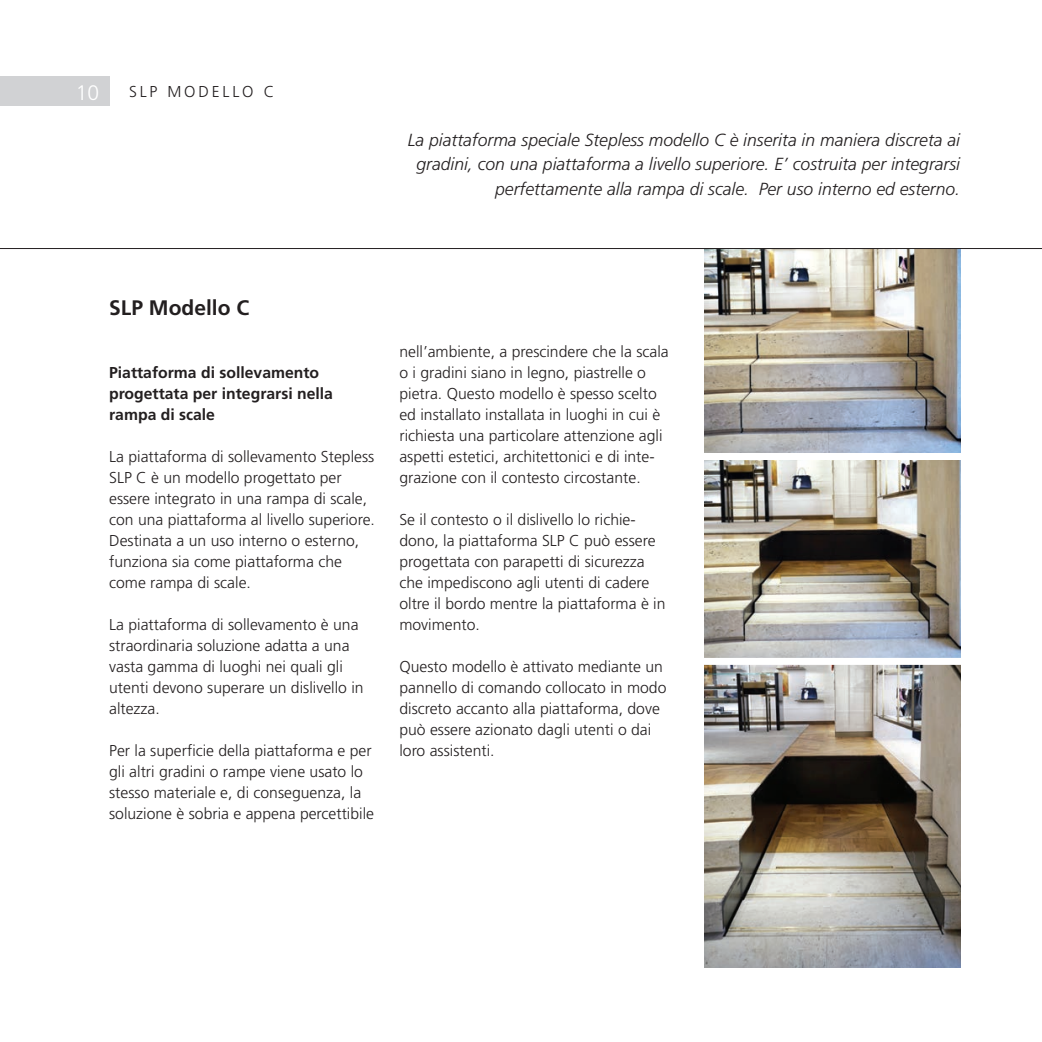
<style>
.page{position:relative;width:1042px;height:1042px;background:#fff}
.page>*{position:absolute;margin:0;border:0;box-sizing:border-box;transform-origin:0 0}
.t1{font:700 21px "Frutiger LT Pro";color:#231f20}
.t2{font:300 21px "Frutiger LT Pro";color:#fff}
.t3{font:italic 300 17.5px/24.5px "Frutiger LT Pro";color:#231f20;text-align:right}
.t4{font:300 15.75px/21px "Frutiger LT Pro";color:#231f20}
.t5{font:700 15.75px/21px "Frutiger LT Pro";color:#231f20}
.t6{font:300 15.75px "Frutiger LT Pro";letter-spacing:.18em;color:#231f20}
</style>
<div class="page">
<img style="left:704px;top:249px;width:256px;height:409px">
<img style="left:704px;top:665px;width:256px;height:302px">
<div style="left:697px;top:453px;width:283px;height:7px;background:#fff"></div>
<div style="left:0;top:76px;width:109px;height:30px;background:#d1d2d4"></div>
<hr style="left:0;top:248px;width:1042px;height:1px;background:#231f20">
<h1 class="t2" style="left:76px;top:80px;width:25px">10</h1>
<p class="t6" style="left:129px;top:83px;width:147px">SLP MODELLO C</p>
<p class="t3" style="left:408px;top:128px;width:554px">La piattaforma speciale Stepless modello C è inserita in maniera discreta ai gradini, con una piattaforma a livello superiore. E’ costruita per integrarsi perfettamente alla rampa di scale. Per uso interno ed esterno.</p>
<h1 class="t1" style="left:109px;top:295px;width:142px">SLP Modello C</h1>
<p class="t5" style="left:109px;top:362px;width:225px">Piattaforma di sollevamento progettata per integrarsi nella rampa di scale</p>
<p class="t4" style="left:109px;top:446px;width:267px">La piattaforma di sollevamento Stepless SLP C è un modello progettato per essere integrato in una rampa di scale, con una piattaforma al livello superiore.<br>Destinata a un uso interno o esterno, funziona sia come piattaforma che come rampa di scale.</p>
<p class="t4" style="left:109px;top:614px;width:256px">La piattaforma di sollevamento è una straordinaria soluzione adatta a una vasta gamma di luoghi nei quali gli utenti devono superare un dislivello in altezza.</p>
<p class="t4" style="left:109px;top:740px;width:266px">Per la superficie della piattaforma e per gli altri gradini o rampe viene usato lo stesso materiale e, di conseguenza, la soluzione è sobria e appena percettibile</p>
<p class="t4" style="left:399px;top:341px;width:271px">nell’ambiente, a prescindere che la scala o i gradini siano in legno, piastrelle o pietra. Questo modello è spesso scelto ed installato installata in luoghi in cui è richiesta una particolare attenzione agli aspetti estetici, architettonici e di inte&shy;grazione con il contesto circostante.</p>
<p class="t4" style="left:399px;top:509px;width:268px">Se il contesto o il dislivello lo richie&shy;dono, la piattaforma SLP C può essere progettata con parapetti di sicurezza che impediscono agli utenti di cadere oltre il bordo mentre la piattaforma è in movimento.</p>
<p class="t4" style="left:399px;top:656px;width:268px">Questo modello è attivato mediante un pannello di comando collocato in modo discreto accanto alla piattaforma, dove può essere azionato dagli utenti o dai loro assistenti.</p>
</div>
